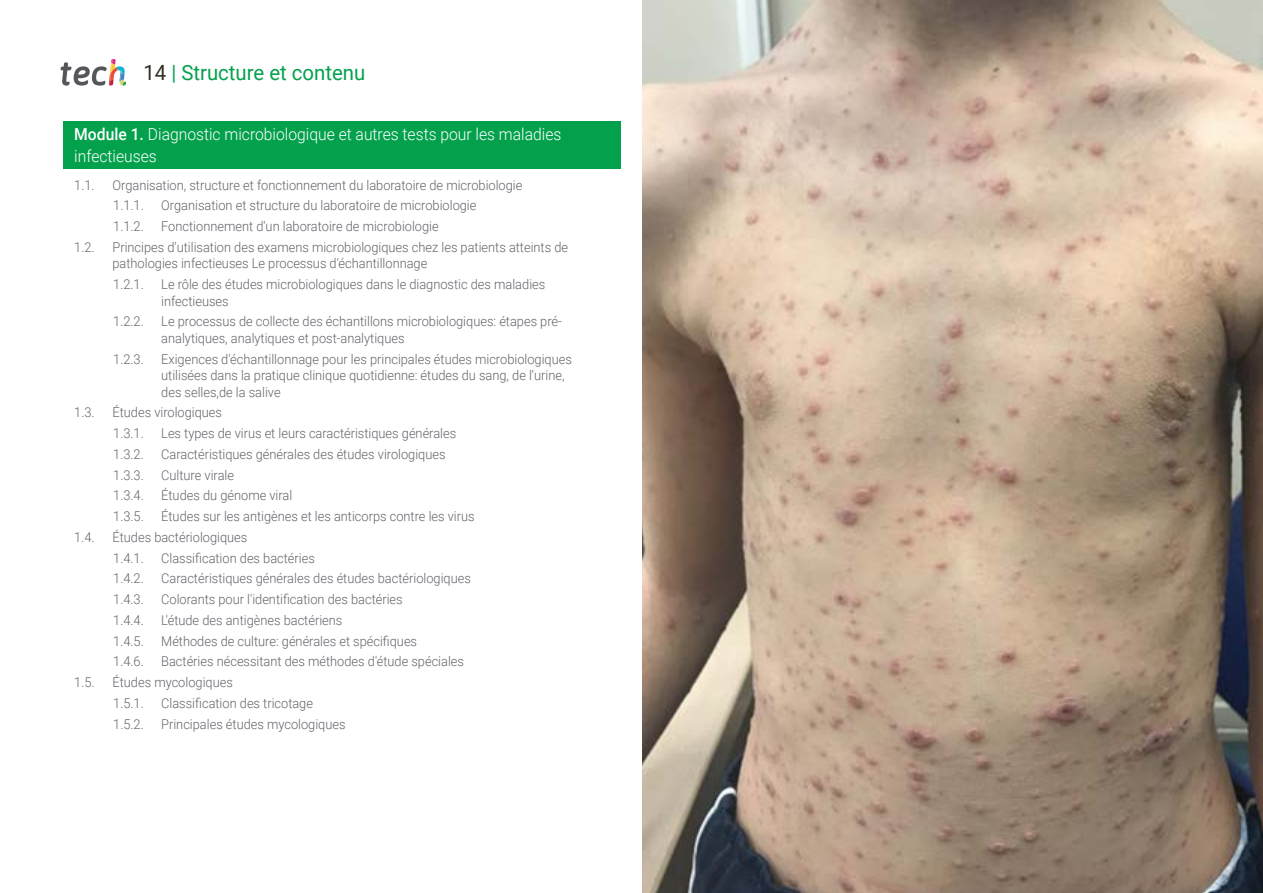
<style>
.page{position:relative;width:1263px;height:893px;background:#fff}
.page>*{position:absolute;margin:0;border:0;box-sizing:border-box;transform-origin:0 0}
.t1{font:21px "Roboto";color:#04a14d}
.t2{font:300 16.5px/22.5px "Roboto";color:#fff;scale:.95 1}
.t3{font:300 13.5px/16.5px "Roboto";color:#61646a;scale:.95 1}
.s1{color:#312e20}
.s2{font-weight:500}
</style>
<div class="page">
<div style="left:63px;top:121px;width:558px;height:48px;background:#04a14d"></div>
<svg style="left:61px;top:59px;width:65px;height:27px"></svg>
<img style="left:642px;top:0;width:621px;height:893px">
<h1 class="t1" style="left:144px;top:57px;width:223px"><span class="s1">14</span> | Structure et contenu</h1>
<p class="t2" style="left:74px;top:122px;width:514px"><span class="s2">Module 1.</span> Diagnostic microbiologique et autres tests pour les maladies infectieuses</p>
<p class="t3" style="left:74px;top:176px;width:23px">1.1.</p>
<p class="t3" style="left:112px;top:174px;width:433px;line-height:20.7px">Organisation, structure et fonctionnement du laboratoire de microbiologie<br>1.1.1.</p>
<p class="t3" style="left:161px;top:197px;width:333px">Organisation et structure du laboratoire de microbiologie</p>
<p class="t3" style="left:113px;top:218px;width:34px">1.1.2.</p>
<p class="t3" style="left:161px;top:218px;width:294px">Fonctionnement d'un laboratoire de microbiologie</p>
<p class="t3" style="left:74px;top:238px;width:23px">1.2.</p>
<p class="t3" style="left:112px;top:238px;width:481px">Principes d'utilisation des examens microbiologiques chez les patients atteints de pathologies infectieuses Le processus d'échantillonnage</p>
<p class="t3" style="left:113px;top:276px;width:34px">1.2.1.</p>
<p class="t3" style="left:161px;top:276px;width:406px">Le rôle des études microbiologiques dans le diagnostic des maladies infectieuses</p>
<p class="t3" style="left:113px;top:313px;width:34px">1.2.2.</p>
<p class="t3" style="left:161px;top:313px;width:423px">Le processus de collecte des échantillons microbiologiques: étapes pré&shy;analytiques, analytiques et post-analytiques</p>
<p class="t3" style="left:113px;top:350px;width:34px">1.2.3.</p>
<p class="t3" style="left:161px;top:350px;width:434px">Exigences d'échantillonnage pour les principales études microbiologiques utilisées dans la pratique clinique quotidienne: études du sang, de l'urine, des selles,de la salive</p>
<p class="t3" style="left:74px;top:404px;width:23px">1.3.</p>
<p class="t3" style="left:112px;top:402px;width:117px;line-height:20.7px">Études virologiques<br>1.3.1.</p>
<p class="t3" style="left:161px;top:424px;width:312px">Les types de virus et leurs caractéristiques générales</p>
<p class="t3" style="left:113px;top:445px;width:34px">1.3.2.</p>
<p class="t3" style="left:161px;top:445px;width:301px">Caractéristiques générales des études virologiques</p>
<p class="t3" style="left:113px;top:466px;width:34px">1.3.3.</p>
<p class="t3" style="left:161px;top:466px;width:78px">Culture virale</p>
<p class="t3" style="left:113px;top:487px;width:34px">1.3.4.</p>
<p class="t3" style="left:161px;top:487px;width:139px">Études du génome viral</p>
<p class="t3" style="left:113px;top:507px;width:34px">1.3.5.</p>
<p class="t3" style="left:161px;top:507px;width:331px">Études sur les antigènes et les anticorps contre les virus</p>
<p class="t3" style="left:74px;top:528px;width:23px">1.4.</p>
<p class="t3" style="left:112px;top:526px;width:143px;line-height:20.7px">Études bactériologiques<br>1.4.1.</p>
<p class="t3" style="left:161px;top:549px;width:163px">Classification des bactéries</p>
<p class="t3" style="left:113px;top:570px;width:34px">1.4.2.</p>
<p class="t3" style="left:161px;top:570px;width:327px">Caractéristiques générales des études bactériologiques</p>
<p class="t3" style="left:113px;top:590px;width:34px">1.4.3.</p>
<p class="t3" style="left:161px;top:590px;width:256px">Colorants pour l'identification des bactéries</p>
<p class="t3" style="left:113px;top:611px;width:34px">1.4.4.</p>
<p class="t3" style="left:161px;top:611px;width:192px">L'étude des antigènes bactériens</p>
<p class="t3" style="left:113px;top:632px;width:34px">1.4.5.</p>
<p class="t3" style="left:161px;top:632px;width:271px">Méthodes de culture: générales et spécifiques</p>
<p class="t3" style="left:113px;top:653px;width:34px">1.4.6.</p>
<p class="t3" style="left:161px;top:653px;width:320px">Bactéries nécessitant des méthodes d'étude spéciales</p>
<p class="t3" style="left:74px;top:673px;width:23px">1.5.</p>
<p class="t3" style="left:112px;top:671px;width:128px;line-height:20.7px">Études mycologiques<br>1.5.1.</p>
<p class="t3" style="left:161px;top:694px;width:161px">Classification des tricotage</p>
<p class="t3" style="left:113px;top:715px;width:34px">1.5.2.</p>
<p class="t3" style="left:161px;top:715px;width:196px">Principales études mycologiques</p>
</div>
